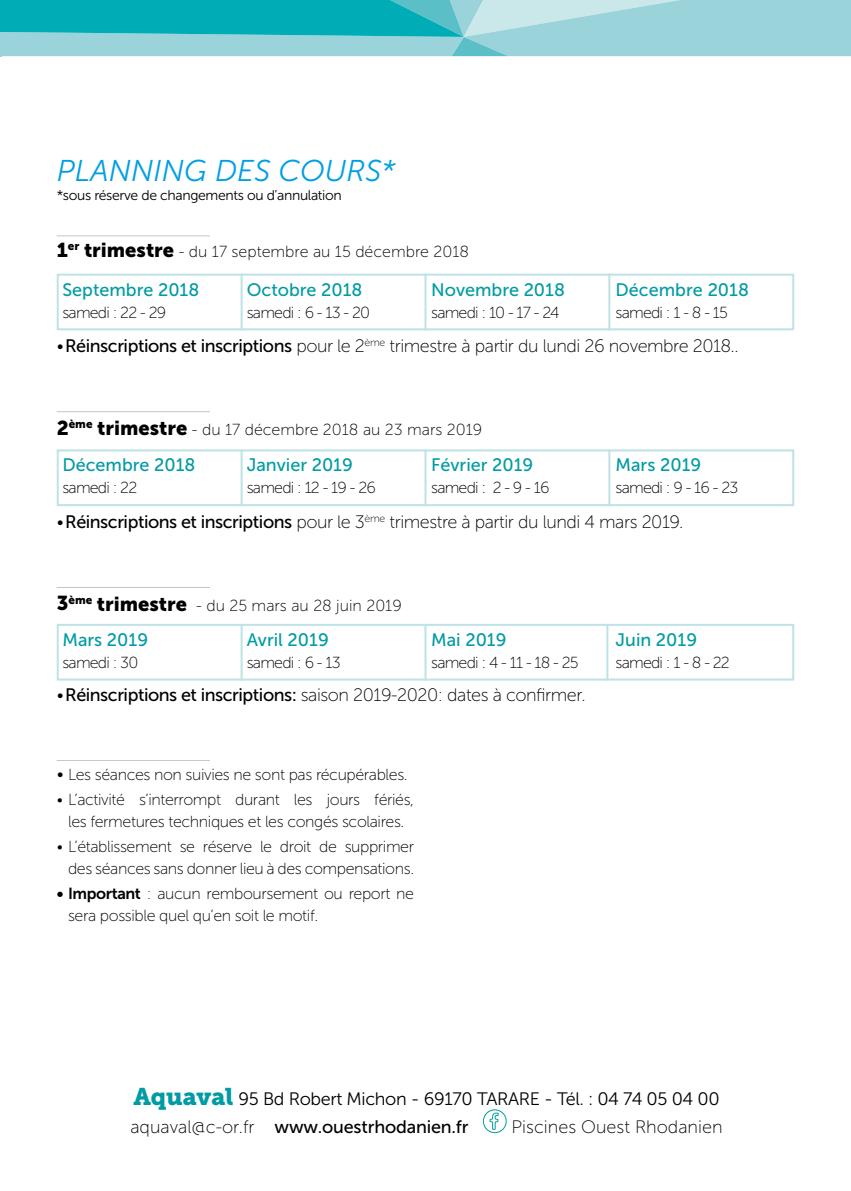
<style>
.page{position:relative;width:851px;height:1191px;background:#fff}
.page>*{position:absolute;margin:0;border:0;box-sizing:border-box;transform-origin:0 0}
.t1{font:italic 30px "Museo Sans 300";color:#009fe3}
.t2{font:18px "Museo Sans 100";letter-spacing:-.025em;color:#000}
.t3{font:18px "Museo Sans 500";color:#009ba4}
.t4{font:18px "Museo Sans 300";letter-spacing:-.02em;color:#000}
.t5{font:18px "Museo Sans 500";letter-spacing:-.01em;color:#000}
.t6{font:18px "Museo Sans 100";color:#000}
.t7{font:16px/22px "Museo Sans 100";letter-spacing:-.025em;color:#000;text-align:center}
.t8{font:16px "Museo Sans 100";letter-spacing:-.05em;color:#000}
.t9{font:16px "Museo Sans 100";color:#000}
.t10{font:14px "Museo Sans 300";letter-spacing:-.025em;color:#000}
.s1{font-family:"Museo Sans 900";font-size:20px}
.s2{font-family:"Museo Sans 500"}
.s3{font-size:18px}
.s4{font-family:"Museo Sans 700"}
.s5{font-family:"Museo Slab 900";font-size:24px;color:#009ba4}
.s6{font-family:"Museo Sans 100"}
</style>
<div class="page">
<svg style="left:482px;top:1109px;width:25px;height:24px"></svg>
<div style="left:57px;top:274px;width:737px;height:56px;border:2px solid #bee2e6"></div>
<hr style="left:240px;top:274px;width:2px;height:56px;background:#bee2e6">
<hr style="left:424px;top:274px;width:2px;height:56px;background:#bee2e6">
<hr style="left:608px;top:274px;width:2px;height:56px;background:#bee2e6">
<hr style="left:240px;top:449px;width:2px;height:57px;background:#bee2e6">
<hr style="left:424px;top:449px;width:2px;height:57px;background:#bee2e6">
<div style="left:57px;top:449px;width:737px;height:57px;border:2px solid #bee2e6"></div>
<hr style="left:608px;top:449px;width:2px;height:57px;background:#bee2e6">
<hr style="left:240px;top:624px;width:2px;height:56px;background:#bee2e6">
<hr style="left:424px;top:624px;width:2px;height:56px;background:#bee2e6">
<hr style="left:57px;top:235px;width:153px;height:1px;background:#c6c6c6">
<hr style="left:57px;top:411px;width:153px;height:1px;background:#c6c6c6">
<hr style="left:57px;top:587px;width:153px;height:1px;background:#c6c6c6">
<hr style="left:57px;top:760px;width:153px;height:1px;background:#c6c6c6">
<svg style="left:0;top:0;width:850px;height:56px;background:#6cc7ce"></svg>
<div style="left:57px;top:624px;width:737px;height:56px;border:2px solid #bee2e6"></div>
<hr style="left:606px;top:624px;width:2px;height:56px;background:#bee2e6">
<h1 class="t1" style="left:57px;top:155px;width:340px">PLANNING DES COURS*</h1>
<p class="t10" style="left:57px;top:188px;width:286px">*sous réserve de changements ou d’annulation</p>
<p class="t9" style="left:57px;top:243px;width:414px"><span class="s1">1</span><sup>er</sup> <span class="s1">trimestre</span> - du 17 septembre au 15 décembre 2018</p>
<p class="t3" style="left:62px;top:279px;width:138px">Septembre 2018</p>
<p class="t8" style="left:62px;top:304px;width:105px">samedi : 22 - 29</p>
<p class="t3" style="left:247px;top:279px;width:117px">Octobre 2018</p>
<p class="t8" style="left:247px;top:304px;width:125px">samedi : 6 - 13 - 20</p>
<p class="t3" style="left:431px;top:279px;width:135px">Novembre 2018</p>
<p class="t8" style="left:431px;top:304px;width:130px">samedi : 10 - 17 - 24</p>
<p class="t3" style="left:615px;top:279px;width:135px">Décembre 2018</p>
<p class="t8" style="left:615px;top:304px;width:114px">samedi : 1 - 8 - 15</p>
<p class="t2" style="left:57px;top:337px;width:683px">•<span class="s2">Réinscriptions et inscriptions</span> pour le 2<sup>ème</sup> trimestre à partir du lundi 26 novembre 2018..</p>
<p class="t9" style="left:57px;top:421px;width:427px"><span class="s1">2</span><sup>ème</sup> <span class="s1">trimestre</span> - du 17 décembre 2018 au 23 mars 2019</p>
<p class="t3" style="left:62px;top:455px;width:134px">Décembre 2018</p>
<p class="t8" style="left:62px;top:479px;width:76px">samedi : 22</p>
<p class="t3" style="left:247px;top:455px;width:108px">Janvier 2019</p>
<p class="t8" style="left:247px;top:479px;width:131px">samedi : 12 - 19 - 26</p>
<p class="t3" style="left:431px;top:455px;width:104px">Février 2019</p>
<p class="t8" style="left:431px;top:479px;width:120px">samedi : 2 - 9 - 16</p>
<p class="t3" style="left:615px;top:455px;width:87px">Mars 2019</p>
<p class="t8" style="left:615px;top:479px;width:124px">samedi : 9 - 16 - 23</p>
<p class="t2" style="left:57px;top:512px;width:628px">•<span class="s2">Réinscriptions et inscriptions</span> pour le 3<sup>ème</sup> trimestre à partir du lundi 4 mars 2019.</p>
<p class="t9" style="left:57px;top:596px;width:346px"><span class="s1">3</span><sup>ème</sup> <span class="s1">trimestre</span> - du 25 mars au 28 juin 2019</p>
<p class="t3" style="left:62px;top:630px;width:87px">Mars 2019</p>
<p class="t8" style="left:62px;top:654px;width:77px">samedi : 30</p>
<p class="t3" style="left:247px;top:630px;width:83px">Avril 2019</p>
<p class="t8" style="left:247px;top:654px;width:95px">samedi : 6 - 13</p>
<p class="t3" style="left:431px;top:630px;width:77px">Mai 2019</p>
<p class="t8" style="left:431px;top:654px;width:149px">samedi : 4 - 11 - 18 - 25</p>
<p class="t2" style="left:57px;top:685px;width:530px">•<span class="s2">Réinscriptions et inscriptions:</span> saison 2019-2020: dates à confirmer.</p>
<p class="t7" style="left:57px;top:764px;width:352px"><span class="s3">•</span> Les séances non suivies ne sont pas récupérables.</p>
<p class="t7" style="left:57px;top:789px;width:359px">• L’activité s’interrompt durant les jours fériés, les fermetures techniques et les congés scolaires.</p>
<p class="t7" style="left:57px;top:836px;width:359px;text-align:right">• L’établissement se réserve le droit de supprimer des séances sans donner lieu à des compensations.</p>
<p class="t7" style="left:68px;top:882px;width:347px;text-align:left;text-indent:-11px"><span class="s4">• Important</span> : aucun remboursement ou report ne sera possible quel qu’en soit le motif.</p>
<p class="t3" style="left:615px;top:630px;width:83px">Juin 2019</p>
<p class="t8" style="left:615px;top:654px;width:116px">samedi : 1 - 8 - 22</p>
<p class="t4" style="left:133px;top:1089px;width:587px"><span class="s5">Aquaval</span> 95 Bd Robert Michon - 69170 TARARE - Tél. : 04 74 05 04 00</p>
<p class="t5" style="left:130px;top:1117px;width:339px"><span class="s6">aquaval@c-or.fr</span> www.ouestrhodanien.fr</p>
<p class="t6" style="left:511px;top:1117px;width:212px">Piscines Ouest Rhodanien</p>
</div>
